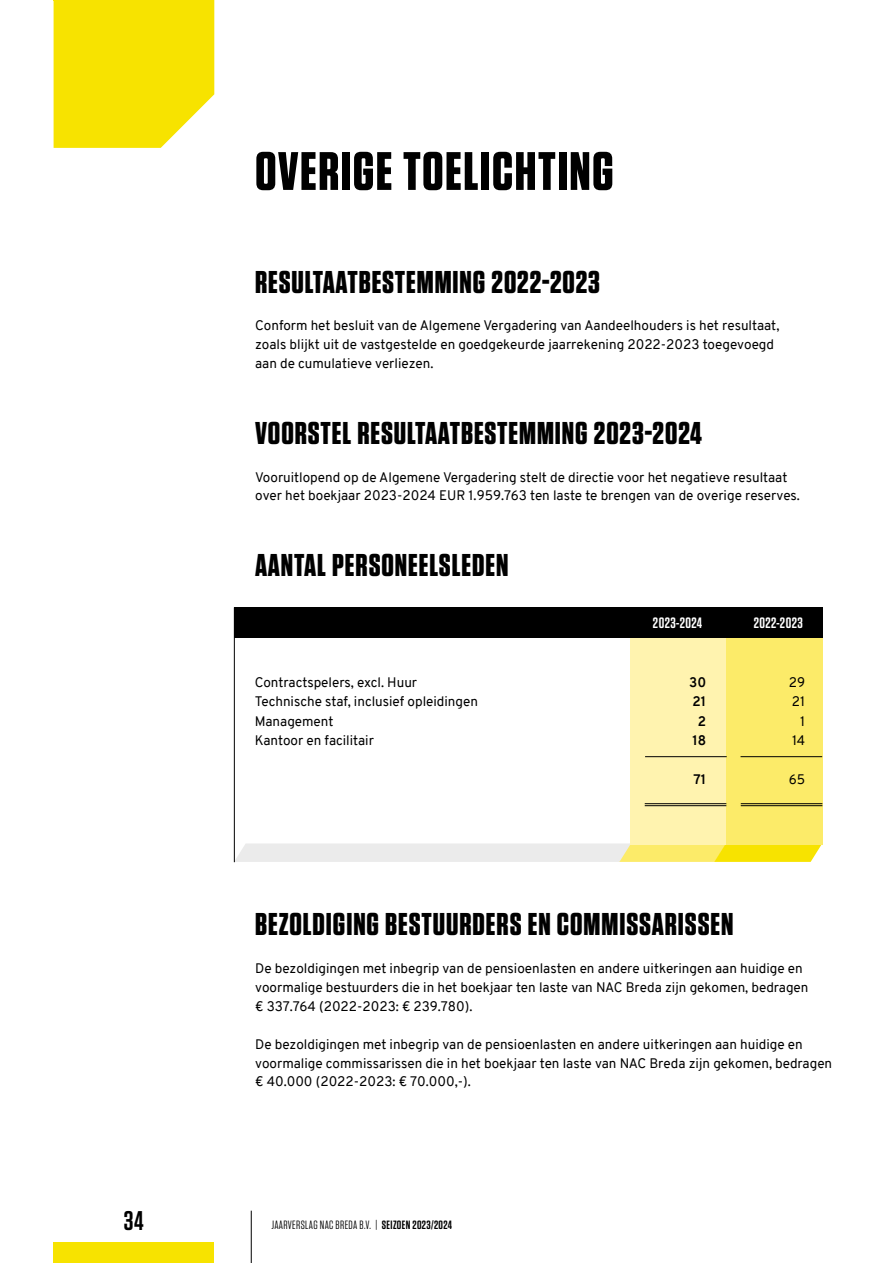
<style>
.page{position:relative;width:893px;height:1263px;background:#fff}
.page>*{position:absolute;margin:0;border:0;box-sizing:border-box;transform-origin:0 0}
.t1{font:700 54px "Tungsten";letter-spacing:.03em;color:#000}
.t2{font:700 31.5px "Tungsten";letter-spacing:.03em;color:#000}
.t3{font:600 27px "Tungsten";color:#000}
.t4{font:600 15px "Tungsten";letter-spacing:.03em;color:#fff}
.t5{font:13.5px/18.9px "Overpass";color:#000}
.t6{font:700 13.5px "Overpass";color:#000}
.t7{font:12px "Tungsten";letter-spacing:.03em;color:#000}
.s1{font-weight:600}
</style>
<div class="page">
<div style="left:54px;top:0;width:160px;height:148px;background:#f7e300"></div>
<div style="left:54px;top:1242px;width:160px;height:21px;background:#f7e300"></div>
<hr style="left:251px;top:1211px;width:1px;height:52px;background:#000">
<svg style="left:235px;top:843px;width:587px;height:19px;background:#f0eab4"></svg>
<div style="left:630px;top:635px;width:96px;height:209px;background:#fff3af"></div>
<div style="left:726px;top:635px;width:96px;height:209px;background:#fceb69"></div>
<div style="left:234px;top:607px;width:588px;height:30px;background:#000"></div>
<hr style="left:740px;top:756px;width:82px;height:1px;background:#000">
<hr style="left:645px;top:756px;width:82px;height:1px;background:#000">
<hr style="left:741px;top:803px;width:81px;height:1px;background:#000">
<hr style="left:741px;top:805px;width:81px;height:1px;background:#000">
<hr style="left:645px;top:803px;width:81px;height:1px;background:#000">
<hr style="left:645px;top:805px;width:81px;height:1px;background:#000">
<hr style="left:234px;top:607px;width:1px;height:255px;background:#000">
<h1 class="t1" style="left:255px;top:142px;width:360px">OVERIGE TOELICHTING</h1>
<h2 class="t2" style="left:255px;top:265px;width:346px">RESULTAATBESTEMMING 2022-2023</h2>
<p class="t5" style="left:255px;top:316px;width:526px">Conform het besluit van de Algemene Vergadering van Aandeelhouders is het resultaat, zoals blijkt uit de vastgestelde en goedgekeurde jaarrekening 2022-2023 toegevoegd aan de cumulatieve verliezen.</p>
<h2 class="t2" style="left:255px;top:416px;width:448px">VOORSTEL RESULTAATBESTEMMING 2023-2024</h2>
<p class="t5" style="left:255px;top:467px;width:546px">Vooruitlopend op de Algemene Vergadering stelt de directie voor het negatieve resultaat over het boekjaar 2023-2024 EUR 1.959.763 ten laste te brengen van de overige reserves.</p>
<h2 class="t2" style="left:255px;top:548px;width:255px">AANTAL PERSONEELSLEDEN</h2>
<p class="t4" style="left:653px;top:615px;width:51px">2023-2024</p>
<p class="t4" style="left:754px;top:615px;width:51px">2022-2023</p>
<p class="t5" style="left:255px;top:673px;width:164px">Contractspelers, excl. Huur</p>
<p class="t6" style="left:689px;top:672px;width:18px">30</p>
<p class="t5" style="left:789px;top:673px;width:18px">29</p>
<p class="t5" style="left:255px;top:692px;width:225px">Technische staf, inclusief opleidingen</p>
<p class="t6" style="left:692px;top:692px;width:15px">21</p>
<p class="t5" style="left:792px;top:692px;width:15px">21</p>
<p class="t5" style="left:255px;top:712px;width:80px">Management</p>
<p class="t6" style="left:698px;top:711px;width:10px">2</p>
<p class="t5" style="left:800px;top:712px;width:7px">1</p>
<p class="t5" style="left:255px;top:731px;width:121px">Kantoor en facilitair</p>
<p class="t6" style="left:692px;top:731px;width:15px">18</p>
<p class="t5" style="left:792px;top:731px;width:15px">14</p>
<p class="t6" style="left:693px;top:770px;width:14px">71</p>
<p class="t5" style="left:789px;top:770px;width:18px">65</p>
<h2 class="t2" style="left:255px;top:907px;width:480px">BEZOLDIGING BESTUURDERS EN COMMISSARISSEN</h2>
<p class="t5" style="left:255px;top:959px;width:555px">De bezoldigingen met inbegrip van de pensioenlasten en andere uitkeringen aan huidige en voormalige bestuurders die in het boekjaar ten laste van NAC Breda zijn gekomen, bedragen € 337.764 (2022-2023: € 239.780).</p>
<p class="t5" style="left:255px;top:1034px;width:579px">De bezoldigingen met inbegrip van de pensioenlasten en andere uitkeringen aan huidige en voormalige commissarissen die in het boekjaar ten laste van NAC Breda zijn gekomen, bedragen € 40.000 (2022-2023: € 70.000,-).</p>
<h3 class="t3" style="left:124px;top:1206px;width:21px">34</h3>
<p class="t7" style="left:271px;top:1219px;width:182px">JAARVERSLAG NAC BREDA B.V. | <span class="s1">SEIZOEN 2023/2024</span></p>
</div>
